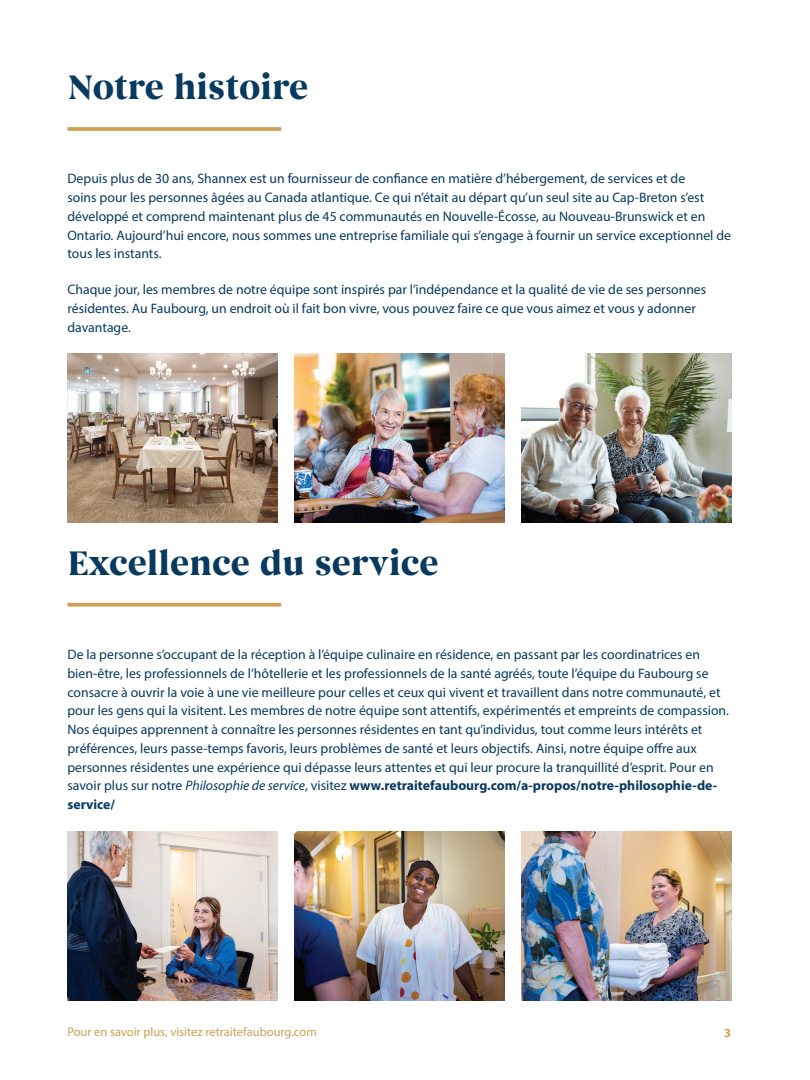
<style>
.page{position:relative;width:810px;height:1080px;background:#fff}
.page>*{position:absolute;margin:0;border:0;box-sizing:border-box;transform-origin:0 0}
.t1{font:700 35px "Begum";color:#083a5f}
.t2{font:13.75px/18.8px "Myriad Pro";color:#083a5f}
.t3{font:12.5px "Myriad Pro";color:#cda054}
.t4{font:700 12.5px "Myriad Pro";color:#cda054}
.s1{font-style:italic}
.s2{font-weight:700}
</style>
<div class="page">
<img style="left:67px;top:832px;width:211px;height:168px">
<img style="left:294px;top:354px;width:210px;height:169px">
<img style="left:294px;top:832px;width:210px;height:168px">
<img style="left:521px;top:354px;width:210px;height:169px">
<img style="left:521px;top:832px;width:210px;height:168px">
<svg style="left:67px;top:127px;width:214px;height:4px"></svg>
<svg style="left:68px;top:603px;width:213px;height:4px"></svg>
<img style="left:67px;top:354px;width:210px;height:169px">
<h1 class="t1" style="left:67px;top:66px;width:242px">Notre histoire</h1>
<p class="t2" style="left:67px;top:169px;width:665px">Depuis plus de 30 ans, Shannex est un fournisseur de confiance en matière d’hébergement, de services et de<br>soins pour les personnes âgées au Canada atlantique. Ce qui n’était au départ qu’un seul site au Cap-Breton s’est développé et comprend maintenant plus de 45 communautés en Nouvelle-Écosse, au Nouveau-Brunswick et en Ontario. Aujourd’hui encore, nous sommes une entreprise familiale qui s’engage à fournir un service exceptionnel de tous les instants.</p>
<p class="t2" style="left:67px;top:280px;width:640px">Chaque jour, les membres de notre équipe sont inspirés par l’indépendance et la qualité de vie de ses personnes résidentes. Au Faubourg, un endroit où il fait bon vivre, vous pouvez faire ce que vous aimez et vous y adonner davantage.</p>
<h1 class="t1" style="left:68px;top:542px;width:373px">Excellence du service</h1>
<p class="t2" style="left:68px;top:645px;width:663px">De la personne s’occupant de la réception à l’équipe culinaire en résidence, en passant par les coordinatrices en bien-être, les professionnels de l’hôtellerie et les professionnels de la santé agréés, toute l’équipe du Faubourg se consacre à ouvrir la voie à une vie meilleure pour celles et ceux qui vivent et travaillent dans notre communauté, et pour les gens qui la visitent. Les membres de notre équipe sont attentifs, expérimentés et empreints de compassion.<br>Nos équipes apprennent à connaître les personnes résidentes en tant qu’individus, tout comme leurs intérêts et préférences, leurs passe-temps favoris, leurs problèmes de santé et leurs objectifs. Ainsi, notre équipe offre aux personnes résidentes une expérience qui dépasse leurs attentes et qui leur procure la tranquillité d’esprit. Pour en savoir plus sur notre <span class="s1">Philosophie de service</span>, visitez <span class="s2">www.retraitefaubourg.com/a-propos/notre-philosophie-de&shy;service/</span></p>
<p class="t3" style="left:67px;top:1024px;width:251px">Pour en savoir plus, visitez retraitefaubourg.com</p>
<p class="t4" style="left:724px;top:1025px;width:8px">3</p>
</div>
